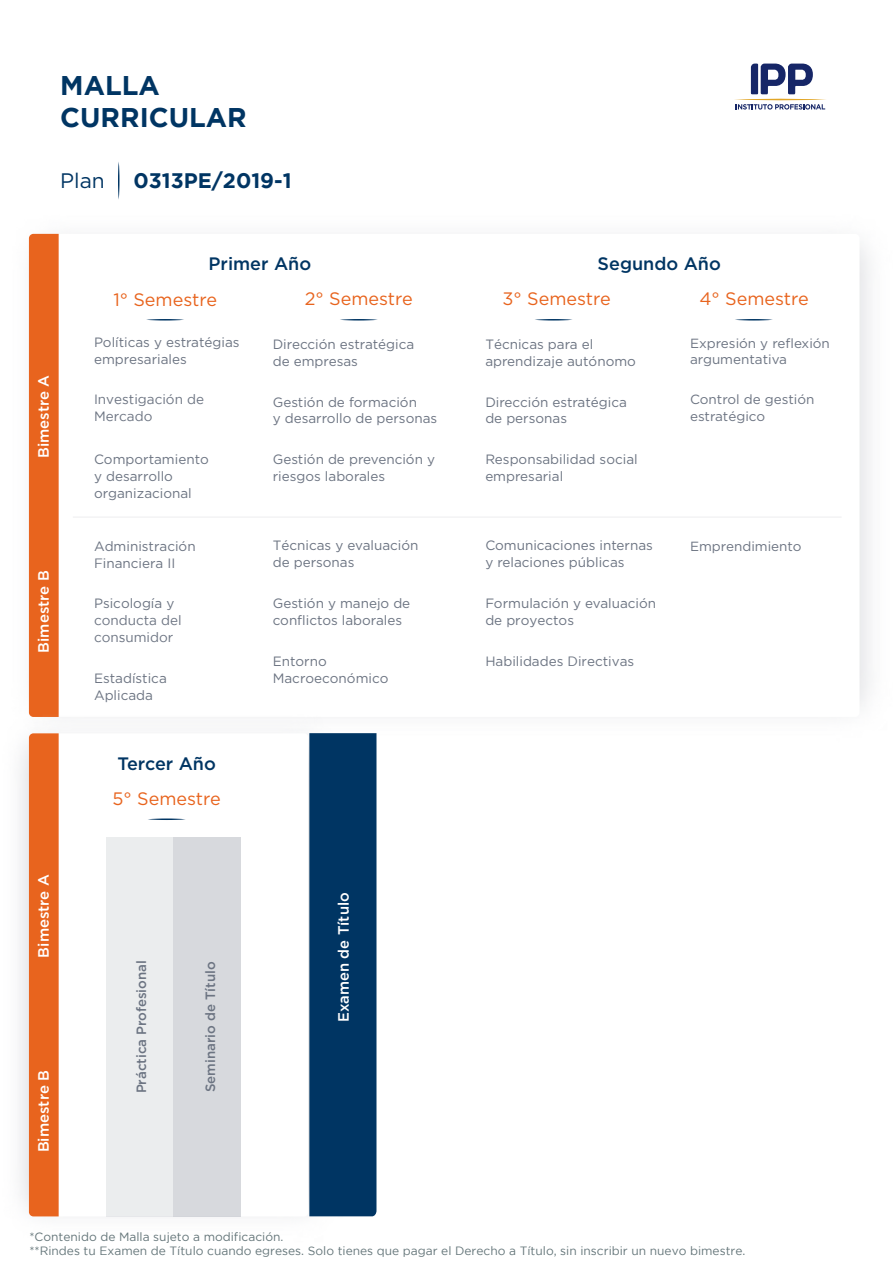
<style>
.page{position:relative;width:893px;height:1263px;background:#fff}
.page>*{position:absolute;margin:0;border:0;box-sizing:border-box;transform-origin:0 0}
.t1{font:700 27px/32.4px "Gotham";color:#003563}
.t2{font:700 21px "Gotham";color:#003563}
.t3{font:21px "Gotham";color:#003563}
.t4{font:18px "Gotham";color:#e8641e}
.t5{font:500 18px "Gotham";color:#003563}
.t6{font:500 15px "Gotham";color:#fff}
.t7{font:13.5px/17px "Gotham";color:#6c7482}
.t8{font:500 13.5px "Gotham";color:#6c7482}
.t9{font:13.35px/16.6px "Gotham";color:#6c7482}
.t10{font:12px/14.4px "Gotham";color:#65767a}
</style>
<div class="page">
<div style="left:29px;top:234px;width:30px;height:456px;background:#e8641e"></div>
<svg style="left:751px;top:64px;width:62px;height:30px"></svg>
<hr style="left:734px;top:99px;width:93px;height:1px;background:#e2a627;border-radius:50%">
<svg style="left:736px;top:104px;width:89px;height:6px"></svg>
<svg style="left:118px;top:162px;width:1px;height:38px"></svg>
<svg style="left:146px;top:319px;width:38px;height:1px"></svg>
<svg style="left:340px;top:319px;width:38px;height:1px"></svg>
<svg style="left:535px;top:319px;width:37px;height:1px"></svg>
<svg style="left:735px;top:319px;width:38px;height:1px"></svg>
<hr style="left:73px;top:517px;width:769px;height:1px;background:#6c7482">
<img style="left:11px;top:690px;width:347px;height:527px">
<svg style="left:59px;top:733px;width:249px;height:483px"></svg>
<div style="left:29px;top:733px;width:30px;height:483px;background:#e8641e"></div>
<svg style="left:148px;top:818px;width:38px;height:2px"></svg>
<div style="left:106px;top:837px;width:67px;height:379px;background:#ebedee"></div>
<div style="left:173px;top:837px;width:67px;height:379px;background:#d7d9dd"></div>
<div style="left:309px;top:733px;width:67px;height:483px;background:#003563"></div>
<h1 class="t1" style="left:60px;top:68px;width:188px">MALLA<br>CURRICULAR</h1>
<h2 class="t3" style="left:60px;top:169px;width:46px">Plan</h2>
<h2 class="t2" style="left:133px;top:168px;width:160px">0313PE/2019-1</h2>
<p class="t6" style="left:35px;top:458px;width:85px;rotate:-90deg">Bimestre A</p>
<p class="t6" style="left:35px;top:653px;width:84px;rotate:-90deg">Bimestre B</p>
<p class="t6" style="left:35px;top:957px;width:85px;rotate:-90deg">Bimestre A</p>
<p class="t6" style="left:35px;top:1152px;width:84px;rotate:-90deg">Bimestre B</p>
<h3 class="t5" style="left:209px;top:254px;width:104px">Primer Año</h3>
<h3 class="t5" style="left:598px;top:254px;width:125px">Segundo Año</h3>
<h3 class="t4" style="left:113px;top:290px;width:105px">1° Semestre</h3>
<h3 class="t4" style="left:305px;top:289px;width:110px">2° Semestre</h3>
<h3 class="t4" style="left:502px;top:289px;width:110px">3° Semestre</h3>
<h3 class="t4" style="left:699px;top:289px;width:111px">4° Semestre</h3>
<p class="t9" style="left:690px;top:334px;width:141px">Expresión y reflexión argumentativa</p>
<p class="t9" style="left:690px;top:391px;width:126px">Control de gestión estratégico</p>
<p class="t7" style="left:94px;top:334px;width:147px">Políticas y estratégias empresariales</p>
<p class="t7" style="left:94px;top:391px;width:111px">Investigación de<br>Mercado</p>
<p class="t7" style="left:94px;top:450px;width:116px">Comportamiento y desarrollo organizacional</p>
<p class="t7" style="left:485px;top:336px;width:152px">Técnicas para el aprendizaje autónomo</p>
<p class="t7" style="left:485px;top:393px;width:143px">Dirección estratégica de personas</p>
<p class="t7" style="left:485px;top:450px;width:154px">Responsabilidad social empresarial</p>
<p class="t7" style="left:273px;top:336px;width:143px">Dirección estratégica de empresas</p>
<p class="t7" style="left:273px;top:393px;width:166px">Gestión de formación<br>y desarrollo de personas</p>
<p class="t7" style="left:273px;top:450px;width:164px">Gestión de prevención y riesgos laborales</p>
<p class="t7" style="left:94px;top:537px;width:103px">Administración<br>Financiera II</p>
<p class="t7" style="left:94px;top:595px;width:89px">Psicología y conducta del consumidor</p>
<p class="t7" style="left:94px;top:669px;width:74px">Estadística<br>Aplicada</p>
<h3 class="t5" style="left:117px;top:753px;width:100px">Tercer Año</h3>
<h3 class="t4" style="left:113px;top:789px;width:110px">5° Semestre</h3>
<p class="t8" style="left:134px;top:1093px;width:135px;rotate:-90deg">Práctica Profesional</p>
<p class="t8" style="left:203px;top:1092px;width:132px;rotate:-90deg">Seminario de Título</p>
<p class="t7" style="left:273px;top:537px;width:147px">Técnicas y evaluación de personas</p>
<p class="t7" style="left:273px;top:595px;width:139px">Gestión y manejo de conflictos laborales</p>
<p class="t7" style="left:273px;top:652px;width:117px">Entorno<br>Macroeconómico</p>
<p class="t6" style="left:335px;top:1022px;width:131px;rotate:-90deg">Examen de Título</p>
<p class="t7" style="left:485px;top:537px;width:169px">Comunicaciones internas y relaciones públicas</p>
<p class="t7" style="left:485px;top:595px;width:172px">Formulación y evaluación de proyectos</p>
<p class="t7" style="left:485px;top:652px;width:150px">Habilidades Directivas</p>
<p class="t9" style="left:690px;top:537px;width:113px">Emprendimiento</p>
<p class="t10" style="left:29px;top:1229px;width:717px">*Contenido de Malla sujeto a modificación.<br>**Rindes tu Examen de Título cuando egreses. Solo tienes que pagar el Derecho a Título, sin inscribir un nuevo bimestre.</p>
</div>
